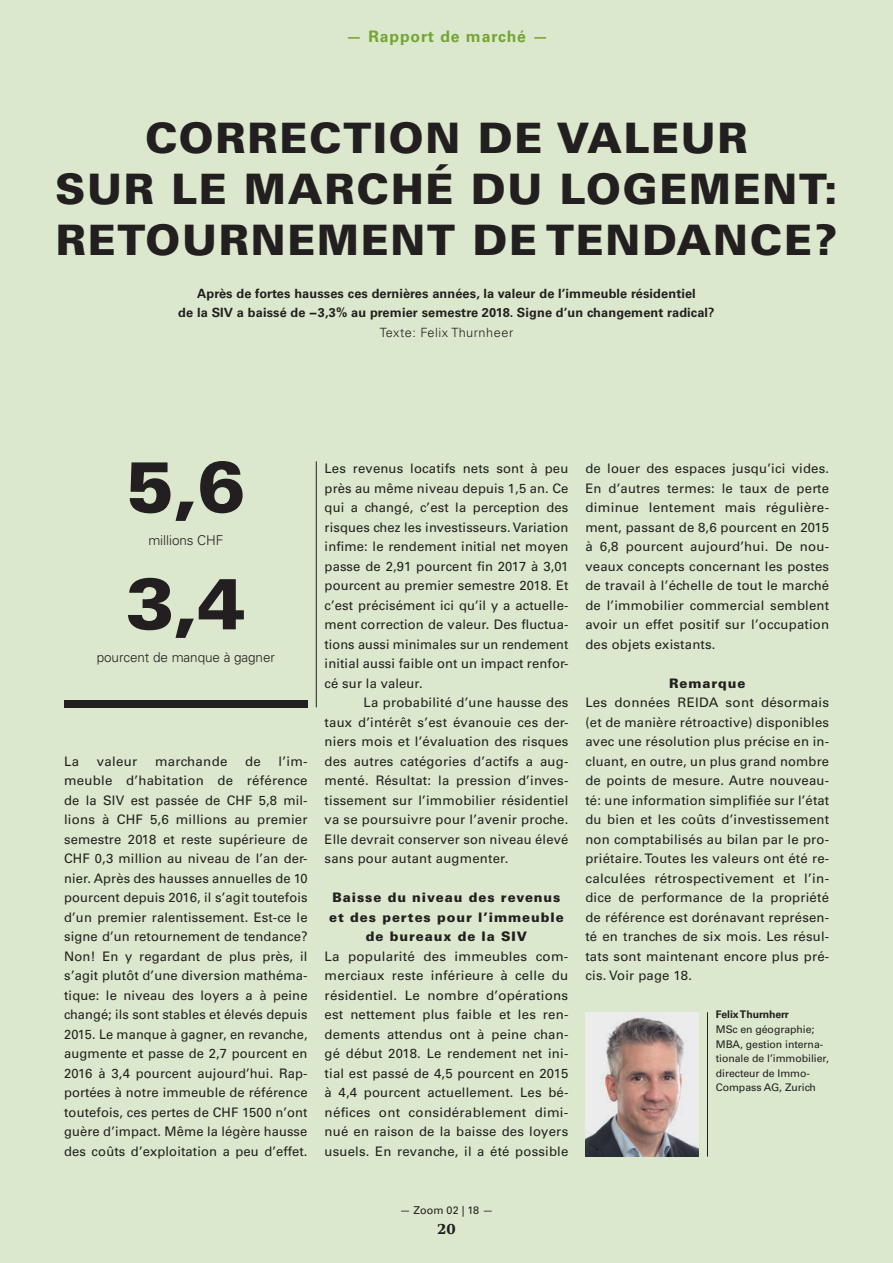
<style>
.page{position:relative;width:893px;height:1263px;background:#dce8cd}
.page>*{position:absolute;margin:0;border:0;box-sizing:border-box;transform-origin:0 0}
.t1{font:900 72px "Univers LT Std";color:#231f20}
.t2{font:900 42px/51px "Univers LT Std";letter-spacing:.04em;color:#231f20;text-align:center}
.t3{font:700 15.75px "Univers LT Std";letter-spacing:.06em;color:#73a532}
.t4{font:800 15.75px "Swift";color:#231f20}
.t5{font:300 13.5px "Univers LT Std";letter-spacing:-.005em;color:#231f20}
.t6{font:13.2px/19.5px "Univers LT Std";letter-spacing:.015em;color:#231f20;text-align:justify}
.t7{font:900 13.2px/19.5px "Univers LT Std";letter-spacing:.07em;color:#231f20;text-align:center}
.t8{font:700 12.75px/19.5px "Univers LT Std";letter-spacing:.01em;color:#231f20;text-align:center}
.t9{font:300 12.75px "Univers LT Std";letter-spacing:.04em;color:#231f20}
.t10{font:10.8px "Univers LT Std";color:#231f20}
.t11{font:10.5px/14.7px "Univers LT Std";letter-spacing:-.005em;color:#231f20}
.t12{font:700 10.5px "Univers LT Std";letter-spacing:-.005em;color:#231f20}
</style>
<div class="page">
<div style="left:64px;top:700px;width:244px;height:7px;background:#231f20"></div>
<hr style="left:316px;top:461px;width:1px;height:246px;background:#231f20">
<hr style="left:707px;top:1012px;width:1px;height:145px;background:#231f20">
<img style="left:585px;top:1012px;width:114px;height:145px">
<p class="t3" style="left:346px;top:28px;width:203px">— Rapport de marché —</p>
<h2 class="t2" style="left:55px;top:112px;width:784px">CORRECTION DE VALEUR<br>SUR LE MARCHÉ DU LOGEMENT:<br>RETOURNEMENT DE TENDANCE?</h2>
<p class="t8" style="left:178px;top:284px;width:538px">Après de fortes hausses ces dernières années, la valeur de l’immeuble résidentiel<br>de la SIV a baissé de −3,3% au premier semestre 2018. Signe d’un changement radical?</p>
<p class="t9" style="left:380px;top:325px;width:135px">Texte: Felix Thurnheer</p>
<h1 class="t1" style="left:126px;top:441px;width:121px">5,6</h1>
<p class="t5" style="left:148px;top:532px;width:77px">millions CHF</p>
<h1 class="t1" style="left:126px;top:558px;width:121px">3,4</h1>
<p class="t5" style="left:97px;top:649px;width:180px">pourcent de manque à gagner</p>
<p class="t6" style="left:64px;top:751px;width:245px;text-indent:214px">l’im&shy;meuble d’habitation de référence de la SIV est passée de CHF 5,8 mil&shy;lions à CHF 5,6 millions au premier semestre 2018 et reste supérieure de CHF 0,3 million au niveau de l’an der&shy;nier. Après des hausses annuelles de 10 pourcent depuis 2016, il s’agit toutefois d’un premier ralentissement. Est-ce le signe d’un retournement de tendance?<br>Non! En y regardant de plus près, il s’agit plutôt d’une diversion mathéma&shy;tique: le niveau des loyers a à peine changé; ils sont stables et élevés depuis 2015. Le manque à gagner, en revanche, augmente et passe de 2,7 pourcent en 2016 à 3,4 pourcent aujourd’hui. Rap&shy;portées à notre immeuble de référence toutefois, ces pertes de CHF 1500 n’ont guère d’impact. Même la légère hausse des coûts d’exploitation a peu d’effet.</p>
<p class="t6" style="left:64px;top:751px;width:17px">La</p>
<p class="t6" style="left:97px;top:751px;width:42px">valeur</p>
<p class="t6" style="left:155px;top:751px;width:74px">marchande</p>
<p class="t6" style="left:245px;top:751px;width:17px">de</p>
<p class="t6" style="left:325px;top:459px;width:245px">Les revenus locatifs nets sont à peu près au même niveau depuis 1,5 an. Ce qui a changé, c’est la perception des risques chez les investisseurs. Variation infime: le rendement initial net moyen passe de 2,91 pourcent fin 2017 à 3,01 pourcent au premier semestre 2018. Et c’est précisément ici qu’il y a actuelle&shy;ment correction de valeur. Des fluctua&shy;tions aussi minimales sur un rendement initial aussi faible ont un impact renfor&shy;cé sur la valeur.</p>
<p class="t6" style="left:325px;top:693px;width:245px;text-indent:39px">La probabilité d’une hausse des taux d’intérêt s’est évanouie ces der&shy;niers mois et l’évaluation des risques des autres catégories d’actifs a aug&shy;menté. Résultat: la pression d’inves&shy;tissement sur l’immobilier résidentiel va se poursuivre pour l’avenir proche.<br>Elle devrait conserver son niveau élevé sans pour autant augmenter.</p>
<p class="t7" style="left:329px;top:888px;width:236px">Baisse du niveau des revenus et des pertes pour l’immeuble de bureaux de la SIV</p>
<p class="t6" style="left:325px;top:946px;width:245px">La popularité des immeubles com&shy;merciaux reste inférieure à celle du résidentiel. Le nombre d’opérations est nettement plus faible et les ren&shy;dements attendus ont à peine chan&shy;gé début 2018. Le rendement net ini&shy;tial est passé de 4,5 pourcent en 2015 à 4,4 pourcent actuellement. Les bé&shy;néfices ont considérablement dimi&shy;nué en raison de la baisse des loyers usuels. En revanche, il a été possible</p>
<p class="t6" style="left:585px;top:459px;width:245px">de louer des espaces jusqu’ici vides.<br>En d’autres termes: le taux de perte diminue lentement mais régulière&shy;ment, passant de 8,6 pourcent en 2015 à 6,8 pourcent aujourd’hui. De nou&shy;veaux concepts concernant les postes de travail à l’échelle de tout le marché de l’immobilier commercial semblent avoir un effet positif sur l’occupation des objets existants.</p>
<p class="t7" style="left:669px;top:673px;width:78px">Remarque</p>
<p class="t6" style="left:585px;top:693px;width:245px">Les données REIDA sont désormais (et de manière rétroactive) disponibles avec une résolution plus précise en in&shy;cluant, en outre, un plus grand nombre de points de mesure. Autre nouveau&shy;té: une information simplifiée sur l’état du bien et les coûts d’investissement non comptabilisés au bilan par le pro&shy;priétaire. Toutes les valeurs ont été re&shy;calculées rétrospectivement et l’in&shy;dice de performance de la propriété de référence est dorénavant représen&shy;té en tranches de six mois. Les résul&shy;tats sont maintenant encore plus pré&shy;cis. Voir page 18.</p>
<p class="t12" style="left:716px;top:1008px;width:75px">Felix Thurnherr</p>
<p class="t11" style="left:716px;top:1022px;width:115px">MSc en géographie;<br>MBA, gestion interna&shy;tionale de l’immobilier, directeur de Immo-<br>Compass AG, Zurich</p>
<p class="t10" style="left:400px;top:1204px;width:95px">— Zoom 02 | 18 —</p>
<p class="t4" style="left:437px;top:1220px;width:20px">20</p>
</div>
